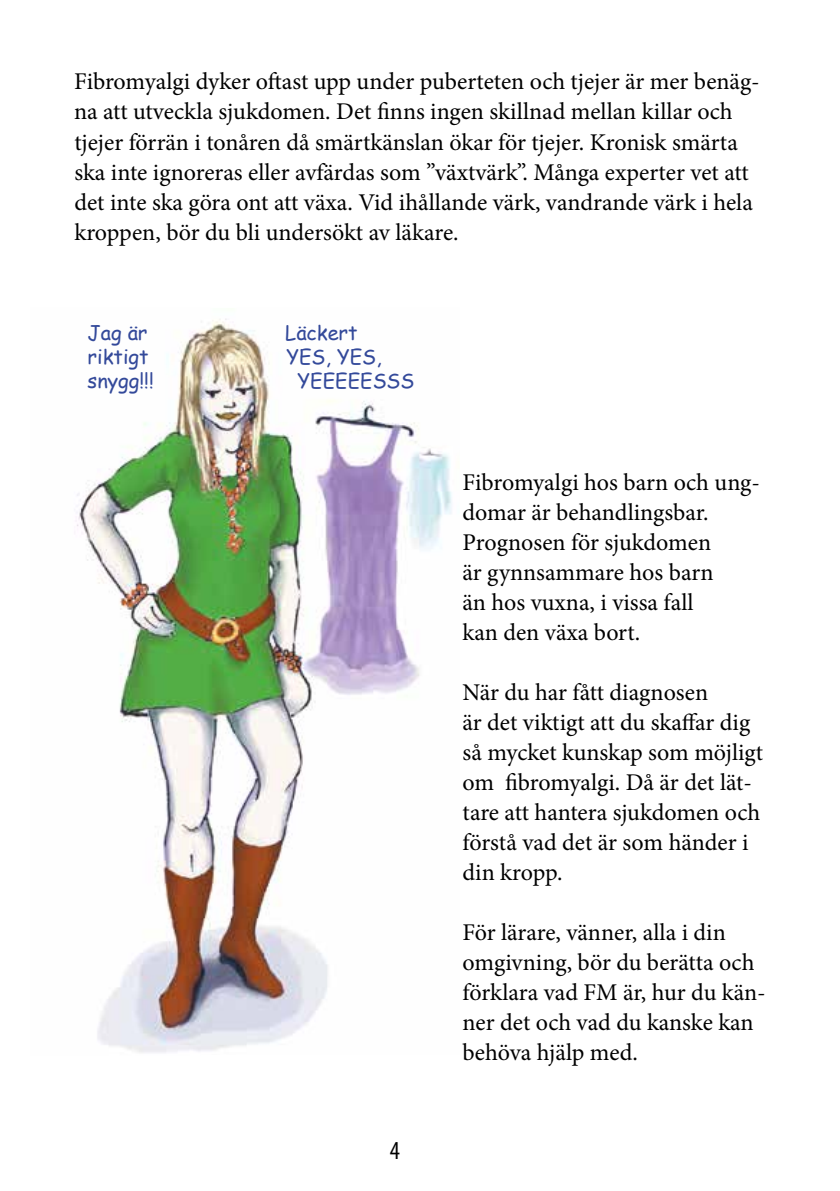
<style>
.page{position:relative;width:840px;height:1191px;background:#fff}
.page>*{position:absolute;margin:0;border:0;box-sizing:border-box;transform-origin:0 0}
.t1{font:condensed 26px "Myriad Pro";color:#000}
.t2{font:24px/30px "Minion Pro";color:#000}
.t3{font:20px "Comic Sans MS";color:#33499a}
</style>
<div class="page">
<img style="left:75px;top:319px;width:377px;height:734px">
<p class="t2" style="left:74px;top:67px;width:687px">Fibromyalgi dyker oftast upp under puberteten och tjejer är mer benäg&shy;na att utveckla sjukdomen. Det finns ingen skillnad mellan killar och tjejer förrän i tonåren då smärtkänslan ökar för tjejer. Kronisk smärta ska inte ignoreras eller avfärdas som ”växtvärk”. Många experter vet att det inte ska göra ont att växa. Vid ihållande värk, vandrande värk i hela kroppen, bör du bli undersökt av läkare.</p>
<p class="t3" style="left:87px;top:318px;width:61px">Jag är</p>
<p class="t3" style="left:285px;top:318px;width:74px">Läckert</p>
<p class="t3" style="left:88px;top:342px;width:63px">riktigt</p>
<p class="t3" style="left:286px;top:342px;width:97px">YES, YES,</p>
<p class="t3" style="left:88px;top:366px;width:68px">snygg!!!</p>
<p class="t3" style="left:297px;top:366px;width:118px">YEEEEESSS</p>
<p class="t1" style="left:389px;top:1134px;width:12px">4</p>
<p class="t2" style="left:462px;top:467px;width:299px">Fibromyalgi hos barn och ung&shy;domar är behandlingsbar.<br>Prognosen för sjukdomen<br>är gynnsammare hos barn<br>än hos vuxna, i vissa fall<br>kan den växa bort.</p>
<p class="t2" style="left:462px;top:677px;width:302px">När du har fått diagnosen<br>är det viktigt att du skaffar dig så mycket kunskap som möjligt om fibromyalgi. Då är det lät&shy;tare att hantera sjukdomen och förstå vad det är som händer i din kropp.</p>
<p class="t2" style="left:462px;top:917px;width:304px">För lärare, vänner, alla i din omgivning, bör du berätta och förklara vad FM är, hur du kän&shy;ner det och vad du kanske kan behöva hjälp med.</p>
</div>
